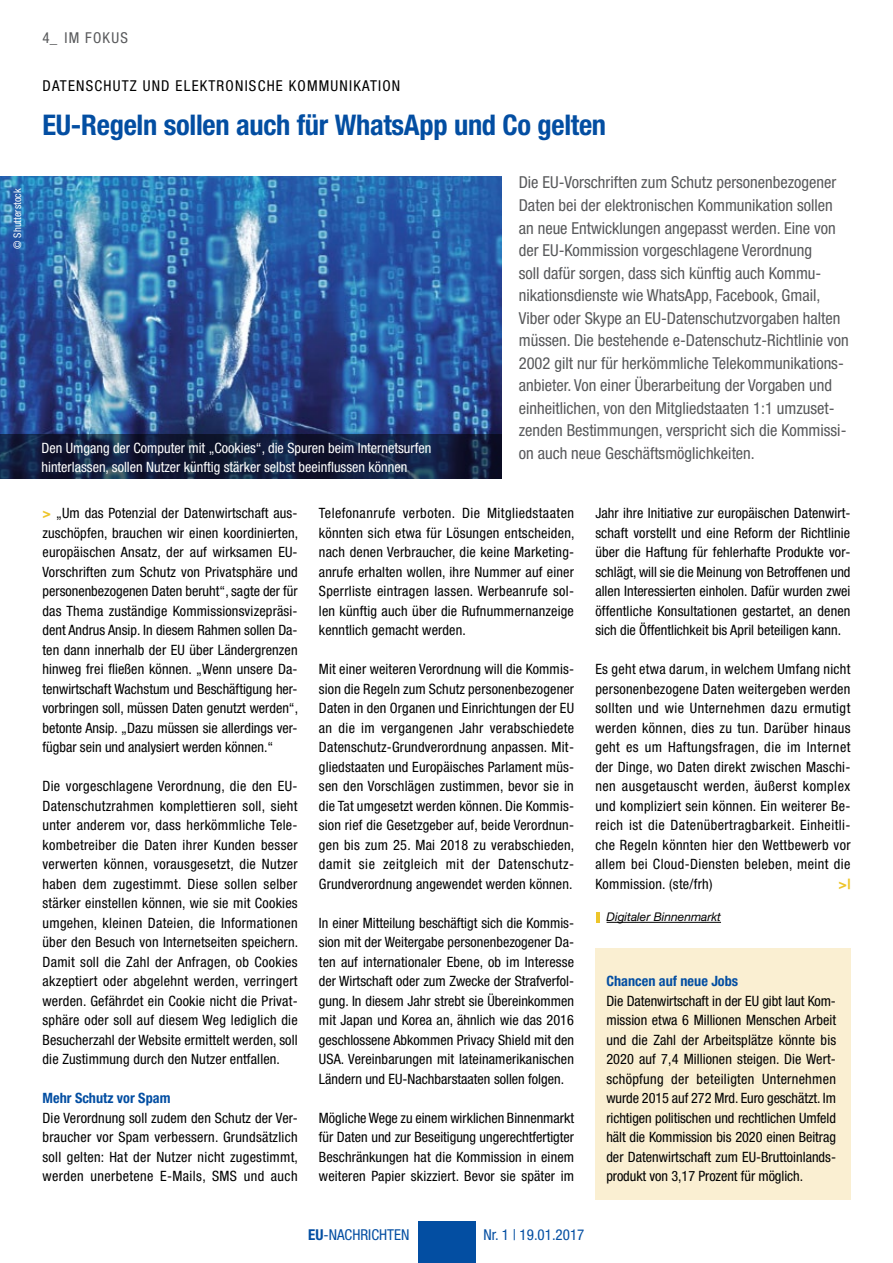
<style>
.page{position:relative;width:893px;height:1263px;background:#fff}
.page>*{position:absolute;margin:0;border:0;box-sizing:border-box;transform-origin:0 0}
.t1{font:700 condensed 28.5px "Helvetica Neue LT";letter-spacing:-.01em;color:#034ea2}
.t2{font:condensed 16.5px/22.5px "Helvetica Neue LT";color:#58595b}
.t3{font:condensed 15px "Helvetica Neue LT";letter-spacing:.08em;color:#000}
.t4{font:condensed 15px "Helvetica Neue LT";color:#034ea2}
.t5{font:condensed 15px "Helvetica Neue LT";color:#58595b}
.t6{font:condensed 14.25px/19.5px "Helvetica Neue LT";letter-spacing:.01em;color:#000;text-align:justify}
.t7{font:condensed 14.25px/19.5px "Helvetica Neue LT";color:#fff}
.t8{font:700 condensed 14.25px "Helvetica Neue LT";color:#034ea2}
.t9{font:700 condensed 14.25px "Helvetica Neue LT";color:#edc52a}
.t10{font:italic 12px "Helvetica Neue LT";color:#000}
.t11{font:condensed 10.5px "Helvetica Neue LT";color:#fff}
.s1{font-weight:700;color:#edc52a}
.s2{font-weight:700}
</style>
<div class="page">
<div style="left:418px;top:1221px;width:57px;height:42px;background:#034ea2"></div>
<img style="left:0;top:177px;width:502px;height:257px">
<div style="left:595px;top:948px;width:255px;height:252px;background:#faefd2"></div>
<svg style="left:0;top:434px;width:502px;height:45px;background:#131f3c"></svg>
<hr style="left:607px;top:922px;width:114px;height:1px;background:#000">
<hr style="left:596px;top:912px;width:4px;height:10px;background:#edc52a">
<p class="t11" style="left:11px;top:248px;width:62px;rotate:-90deg">© Shutterstock</p>
<p class="t5" style="left:43px;top:29px;width:87px">4_ Im Fokus</p>
<p class="t3" style="left:43px;top:77px;width:19px">Daten</p>
<p class="t3" style="left:86px;top:77px;width:314px">schutz und elektronische Kommunikation</p>
<h1 class="t1" style="left:43px;top:108px;width:565px">EU-Regeln sollen auch für WhatsApp und Co gelten</h1>
<p class="t7" style="left:42px;top:438px;width:391px">Den Umgang der Computer mit „Cookies“, die Spuren beim Internetsurfen hinterlassen, sollen Nutzer künftig stärker selbst beeinflussen können</p>
<p class="t2" style="left:519px;top:171px;width:332px">Die EU-Vorschriften zum Schutz personenbezogener Daten bei der elektronischen Kommunikation sollen an neue Entwicklungen angepasst werden. Eine von der EU-Kommission vorgeschlagene Verordnung<br>soll dafür sorgen, dass sich künftig auch Kommu&shy;nikationsdienste wie WhatsApp, Facebook, Gmail, Viber oder Skype an EU-Datenschutzvorgaben halten müssen. Die bestehende e-Datenschutz-Richtlinie von 2002 gilt nur für herkömmliche Telekommunikations&shy;anbieter. Von einer Überarbeitung der Vorgaben und einheitlichen, von den Mitgliedstaaten 1:1 umzuset&shy;zenden Bestimmungen, verspricht sich die Kommissi&shy;on auch neue Geschäftsmöglichkeiten.</p>
<p class="t6" style="left:43px;top:503px;width:257px"><span class="s1">&gt;</span> „Um das Potenzial der Datenwirtschaft aus&shy;zuschöpfen, brauchen wir einen koordinierten, europäischen Ansatz, der auf wirksamen EU-Vorschriften zum Schutz von Privatsphäre und personenbezogenen Daten beruht“, sagte der für das Thema zuständige Kommissionsvizepräsi&shy;dent Andrus Ansip. In diesem Rahmen sollen Da&shy;ten dann innerhalb der EU über Ländergrenzen hinweg frei fließen können. „Wenn unsere Da&shy;tenwirtschaft Wachstum und Beschäftigung her&shy;vorbringen soll, müssen Daten genutzt werden“, betonte Ansip. „Dazu müssen sie allerdings ver&shy;fügbar sein und analysiert werden können.“</p>
<p class="t6" style="left:43px;top:776px;width:257px">Die vorgeschlagene Verordnung, die den EU-Datenschutzrahmen komplettieren soll, sieht unter anderem vor, dass herkömmliche Tele&shy;kombetreiber die Daten ihrer Kunden besser verwerten können, vorausgesetzt, die Nutzer haben dem zugestimmt. Diese sollen selber stärker einstellen können, wie sie mit Cookies umgehen, kleinen Dateien, die Informationen über den Besuch von Internetseiten speichern.<br>Damit soll die Zahl der Anfragen, ob Cookies akzeptiert oder abgelehnt werden, verringert werden. Gefährdet ein Cookie nicht die Privat&shy;sphäre oder soll auf diesem Weg lediglich die Besucherzahl der Website ermittelt werden, soll die Zustimmung durch den Nutzer entfallen.</p>
<p class="t8" style="left:43px;top:1089px;width:129px">Mehr Schutz vor Spam</p>
<p class="t6" style="left:43px;top:1108px;width:257px">Die Verordnung soll zudem den Schutz der Ver&shy;braucher vor Spam verbessern. Grundsätzlich soll gelten: Hat der Nutzer nicht zugestimmt, werden unerbetene E-Mails, SMS und auch</p>
<p class="t6" style="left:319px;top:503px;width:257px">Telefonanrufe verboten. Die Mitgliedstaaten könnten sich etwa für Lösungen entscheiden, nach denen Verbraucher, die keine Marketing&shy;anrufe erhalten wollen, ihre Nummer auf einer Sperrliste eintragen lassen. Werbeanrufe sol&shy;len künftig auch über die Rufnummernanzeige kenntlich gemacht werden.</p>
<p class="t6" style="left:319px;top:659px;width:257px;text-align:left">Mit einer weiteren Verordnung will die Kommis&shy;sion die Regeln zum Schutz personenbezogener Daten in den Organen und Einrichtungen der EU an die im vergangenen Jahr verabschiedete Datenschutz-Grundverordnung anpassen. Mit&shy;gliedstaaten und Europäisches Parlament müs&shy;sen den Vorschlägen zustimmen, bevor sie in die Tat umgesetzt werden können. Die Kommis&shy;sion rief die Gesetzgeber auf, beide Verordnun&shy;gen bis zum 25. Mai 2018 zu verabschieden, damit sie zeitgleich mit der Datenschutz-Grundverordnung angewendet werden können.</p>
<p class="t6" style="left:319px;top:913px;width:257px">In einer Mitteilung beschäftigt sich die Kommis&shy;sion mit der Weitergabe personenbezogener Da&shy;ten auf internationaler Ebene, ob im Interesse der Wirtschaft oder zum Zwecke der Strafverfol&shy;gung. In diesem Jahr strebt sie Übereinkommen mit Japan und Korea an, ähnlich wie das 2016 geschlossene Abkommen Privacy Shield mit den USA. Vereinbarungen mit lateinamerikanischen Ländern und EU-Nachbarstaaten sollen folgen.</p>
<p class="t6" style="left:319px;top:1108px;width:257px">Mögliche Wege zu einem wirklichen Binnenmarkt für Daten und zur Beseitigung ungerechtfertigter Beschränkungen hat die Kommission in einem weiteren Papier skizziert. Bevor sie später im</p>
<p class="t6" style="left:595px;top:503px;width:257px">Jahr ihre Initiative zur europäischen Datenwirt&shy;schaft vorstellt und eine Reform der Richtlinie über die Haftung für fehlerhafte Produkte vor&shy;schlägt, will sie die Meinung von Betroffenen und allen Interessierten einholen. Dafür wurden zwei öffentliche Konsultationen gestartet, an denen sich die Öffentlichkeit bis April beteiligen kann.</p>
<p class="t6" style="left:595px;top:659px;width:257px">Es geht etwa darum, in welchem Umfang nicht personenbezogene Daten weitergeben werden sollten und wie Unternehmen dazu ermutigt werden können, dies zu tun. Darüber hinaus geht es um Haftungsfragen, die im Internet der Dinge, wo Daten direkt zwischen Maschi&shy;nen ausgetauscht werden, äußerst komplex und kompliziert sein können. Ein weiterer Be&shy;reich ist die Datenübertragbarkeit. Einheitli&shy;che Regeln könnten hier den Wettbewerb vor allem bei Cloud-Diensten beleben, meint die Kommission. (ste/frh)</p>
<p class="t9" style="left:838px;top:875px;width:13px">&gt;|</p>
<p class="t10" style="left:607px;top:910px;width:116px">Digitaler Binnenmarkt</p>
<p class="t8" style="left:606px;top:973px;width:133px">Chancen auf neue Jobs</p>
<p class="t6" style="left:606px;top:991px;width:231px">Die Datenwirtschaft in der EU gibt laut Kom&shy;mission etwa 6 Millionen Menschen Arbeit und die Zahl der Arbeitsplätze könnte bis 2020 auf 7,4 Millionen steigen. Die Wert&shy;schöpfung der beteiligten Unternehmen wurde 2015 auf 272 Mrd. Euro geschätzt. Im richtigen politischen und rechtlichen Umfeld hält die Kommission bis 2020 einen Beitrag der Datenwirtschaft zum EU-Bruttoinlands&shy;produkt von 3,17 Prozent für möglich.</p>
<p class="t4" style="left:308px;top:1226px;width:103px"><span class="s2">EU</span>-NACHRICHTEN</p>
<p class="t4" style="left:484px;top:1226px;width:102px">Nr. 1 | 19.01.2017</p>
</div>
